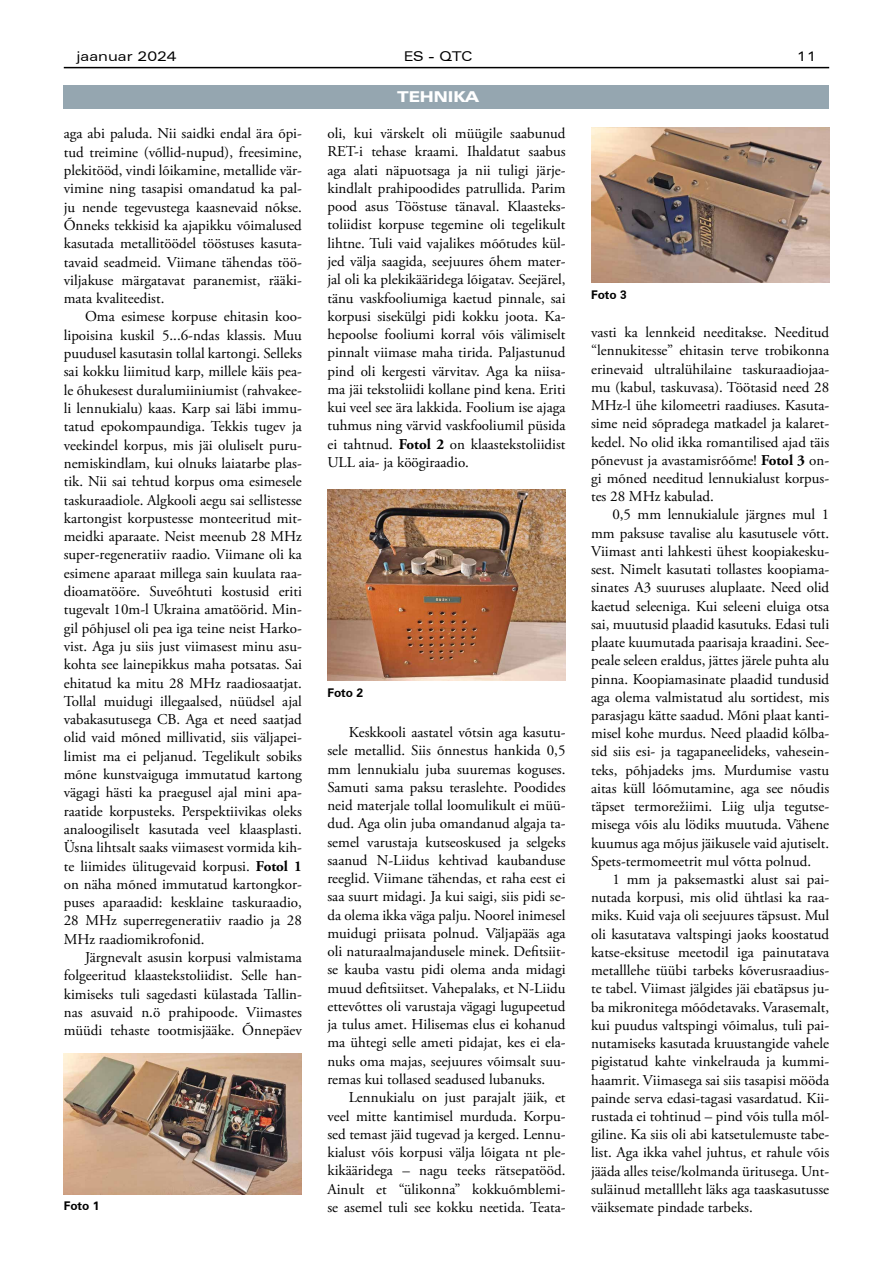
<style>
.page{position:relative;width:893px;height:1263px;background:#fff}
.page>*{position:absolute;margin:0;border:0;box-sizing:border-box;transform-origin:0 0}
.t1{font:15px/18.3px "Adobe Garamond Pro";color:#000;text-align:justify}
.t2{font:900 expanded 15px "Zurich BT";color:#fff}
.t3{font:expanded 13.5px "Zurich BT";color:#000}
.t4{font:700 12px "Zurich BT";color:#000}
.s1{font-weight:700}
</style>
<div class="page">
<hr style="left:64px;top:67px;width:765px;height:1px;background:#000">
<div style="left:64px;top:85px;width:765px;height:23px;background:#95a6b0"></div>
<img style="left:64px;top:1054px;width:238px;height:140px">
<img style="left:327px;top:490px;width:239px;height:190px">
<img style="left:591px;top:128px;width:238px;height:154px">
<p class="t3" style="left:77px;top:49px;width:102px">jaanuar 2024</p>
<p class="t3" style="left:404px;top:49px;width:70px">ES - QTC</p>
<p class="t3" style="left:797px;top:49px;width:21px">11</p>
<p class="t2" style="left:397px;top:88px;width:83px">TEHNIKA</p>
<p class="t1" style="left:64px;top:125px;width:240px">aga abi paluda. Nii saidki endal ära õpi&shy;tud treimine (võllid-nupud), freesimine, plekitööd, vindi lõikamine, metallide vär&shy;vimine ning tasapisi omandatud ka pal&shy;ju nende tegevustega kaasnevaid nõkse.<br>Õnneks tekkisid ka ajapikku võimalused kasutada metallitöödel tööstuses kasuta&shy;tavaid seadmeid. Viimane tähendas töö&shy;viljakuse märgatavat paranemist, rääki&shy;mata kvaliteedist.</p>
<p class="t1" style="left:64px;top:308px;width:240px;text-indent:21px">Oma esimese korpuse ehitasin koo&shy;lipoisina kuskil 5...6-ndas klassis. Muu puudusel kasutasin tollal kartongi. Selleks sai kokku liimitud karp, millele käis pea&shy;le õhukesest duralumiiniumist (rahvakee&shy;li lennukialu) kaas. Karp sai läbi immu&shy;tatud epokompaundiga. Tekkis tugev ja veekindel korpus, mis jäi oluliselt puru&shy;nemiskindlam, kui olnuks laiatarbe plas&shy;tik. Nii sai tehtud korpus oma esimesele taskuraadiole. Algkooli aegu sai sellistesse kartongist korpustesse monteeritud mit&shy;meidki aparaate. Neist meenub 28 MHz super-regeneratiiv raadio. Viimane oli ka esimene aparaat millega sain kuulata raa&shy;dioamatööre. Suveõhtuti kostusid eriti tugevalt 10m-l Ukraina amatöörid. Min&shy;gil põhjusel oli pea iga teine neist Harko&shy;vist. Aga ju siis just viimasest minu asu&shy;kohta see lainepikkus maha potsatas. Sai ehitatud ka mitu 28 MHz raadiosaatjat.<br>Tollal muidugi illegaalsed, nüüdsel ajal vabakasutusega CB. Aga et need saatjad olid vaid mõned millivatid, siis väljapei&shy;limist ma ei peljanud. Tegelikult sobiks mõne kunstvaiguga immutatud kartong vägagi hästi ka praegusel ajal mini apa&shy;raatide korpusteks. Perspektiivikas oleks analoogiliselt kasutada veel klaasplasti.<br>Üsna lihtsalt saaks viimasest vormida kih&shy;te liimides ülitugevaid korpusi. <span class="s1">Fotol 1 </span>on näha mõned immutatud kartongkor&shy;puses aparaadid: kesklaine taskuraadio, 28 MHz superregeneratiiv raadio ja 28<br>MHz raadiomikrofonid.</p>
<p class="t1" style="left:64px;top:949px;width:240px;text-indent:21px">Järgnevalt asusin korpusi valmistama folgeeritud klaastekstoliidist. Selle han&shy;kimiseks tuli sagedasti külastada Tallin&shy;nas asuvaid n.ö prahipoode. Viimastes müüdi tehaste tootmisjääke. Õnnepäev</p>
<p class="t1" style="left:327px;top:125px;width:240px">oli, kui värskelt oli müügile saabunud RET-i tehase kraami. Ihaldatut saabus aga alati näpuotsaga ja nii tuligi järje&shy;kindlalt prahipoodides patrullida. Parim pood asus Tööstuse tänaval. Klaasteks&shy;toliidist korpuse tegemine oli tegelikult lihtne. Tuli vaid vajalikes mõõtudes kül&shy;jed välja saagida, seejuures õhem mater&shy;jal oli ka plekikääridega lõigatav. Seejärel, tänu vaskfooliumiga kaetud pinnale, sai korpusi sisekülgi pidi kokku joota. Ka&shy;hepoolse fooliumi korral võis välimiselt pinnalt viimase maha tirida. Paljastunud pind oli kergesti värvitav. Aga ka niisa&shy;ma jäi tekstoliidi kollane pind kena. Eriti kui veel see ära lakkida. Foolium ise ajaga tuhmus ning värvid vaskfooliumil püsida ei tahtnud. <span class="s1">Fotol 2</span> on klaastekstoliidist ULL aia- ja köögiraadio.</p>
<p class="t4" style="left:591px;top:286px;width:37px">Foto 3</p>
<p class="t1" style="left:591px;top:324px;width:240px">vasti ka lennkeid needitakse. Needitud “lennukitesse” ehitasin terve trobikonna erinevaid ultralühilaine taskuraadiojaa&shy;mu (kabul, taskuvasa). Töötasid need 28<br>MHz-l ühe kilomeetri raadiuses. Kasuta&shy;sime neid sõpradega matkadel ja kalaret&shy;kedel. No olid ikka romantilised ajad täis põnevust ja avastamisrõõme! <span class="s1">Fotol 3</span> on&shy;gi mõned needitud lennukialust korpus&shy;tes 28 MHz kabulad.</p>
<p class="t1" style="left:591px;top:506px;width:240px;text-indent:21px">0,5 mm lennukialule järgnes mul 1 mm paksuse tavalise alu kasutusele võtt.<br>Viimast anti lahkesti ühest koopiakesku&shy;sest. Nimelt kasutati tollastes koopiama&shy;sinates A3 suuruses aluplaate. Need olid kaetud seleeniga. Kui seleeni eluiga otsa sai, muutusid plaadid kasutuks. Edasi tuli plaate kuumutada paarisaja kraadini. See&shy;peale seleen eraldus, jättes järele puhta alu pinna. Koopiamasinate plaadid tundusid aga olema valmistatud alu sortidest, mis parasjagu kätte saadud. Mõni plaat kanti&shy;misel kohe murdus. Need plaadid kõlba&shy;sid siis esi- ja tagapaneelideks, vahesein&shy;teks, põhjadeks jms. Murdumise vastu aitas küll lõõmutamine, aga see nõudis täpset termorežiimi. Liig ulja tegutse&shy;misega võis alu lödiks muutuda. Vähene kuumus aga mõjus jäikusele vaid ajutiselt.<br>Spets-termomeetrit mul võtta polnud.</p>
<p class="t1" style="left:591px;top:871px;width:240px;text-indent:21px">1 mm ja paksemastki alust sai pai&shy;nutada korpusi, mis olid ühtlasi ka raa&shy;miks. Kuid vaja oli seejuures täpsust. Mul oli kasutatava valtspingi jaoks koostatud katse-eksituse meetodil iga painutatava metalllehe tüübi tarbeks kõverusraadius&shy;te tabel. Viimast jälgides jäi ebatäpsus ju&shy;ba mikronitega mõõdetavaks. Varasemalt, kui puudus valtspingi võimalus, tuli pai&shy;nutamiseks kasutada kruustangide vahele pigistatud kahte vinkelrauda ja kummi&shy;haamrit. Viimasega sai siis tasapisi mööda painde serva edasi-tagasi vasardatud. Kii&shy;rustada ei tohtinud – pind võis tulla mõl&shy;giline. Ka siis oli abi katsetulemuste tabe&shy;list. Aga ikka vahel juhtus, et rahule võis jääda alles teise/kolmanda üritusega. Unt&shy;suläinud metallleht läks aga taaskasutusse väiksemate pindade tarbeks.</p>
<p class="t4" style="left:327px;top:684px;width:37px">Foto 2</p>
<p class="t1" style="left:327px;top:724px;width:240px;text-indent:21px">Keskkooli aastatel võtsin aga kasutu&shy;sele metallid. Siis õnnestus hankida 0,5 mm lennukialu juba suuremas koguses.<br>Samuti sama paksu teraslehte. Poodides neid materjale tollal loomulikult ei müü&shy;dud. Aga olin juba omandanud algaja ta&shy;semel varustaja kutseoskused ja selgeks saanud N-Liidus kehtivad kaubanduse reeglid. Viimane tähendas, et raha eest ei saa suurt midagi. Ja kui saigi, siis pidi se&shy;da olema ikka väga palju. Noorel inimesel muidugi priisata polnud. Väljapääs aga oli naturaalmajandusele minek. Defitsiit&shy;se kauba vastu pidi olema anda midagi muud defitsiitset. Vahepalaks, et N-Liidu ettevõttes oli varustaja vägagi lugupeetud ja tulus amet. Hilisemas elus ei kohanud ma ühtegi selle ameti pidajat, kes ei ela&shy;nuks oma majas, seejuures võimsalt suu&shy;remas kui tollased seadused lubanuks.</p>
<p class="t1" style="left:327px;top:1089px;width:240px;text-indent:21px">Lennukialu on just parajalt jäik, et veel mitte kantimisel murduda. Korpu&shy;sed temast jäid tugevad ja kerged. Lennu&shy;kialust võis korpusi välja lõigata nt ple&shy;kikääridega – nagu teeks rätsepatööd.<br>Ainult et “ülikonna” kokkuõmblemi&shy;se asemel tuli see kokku neetida. Teata-</p>
<p class="t4" style="left:64px;top:1197px;width:37px">Foto 1</p>
</div>
